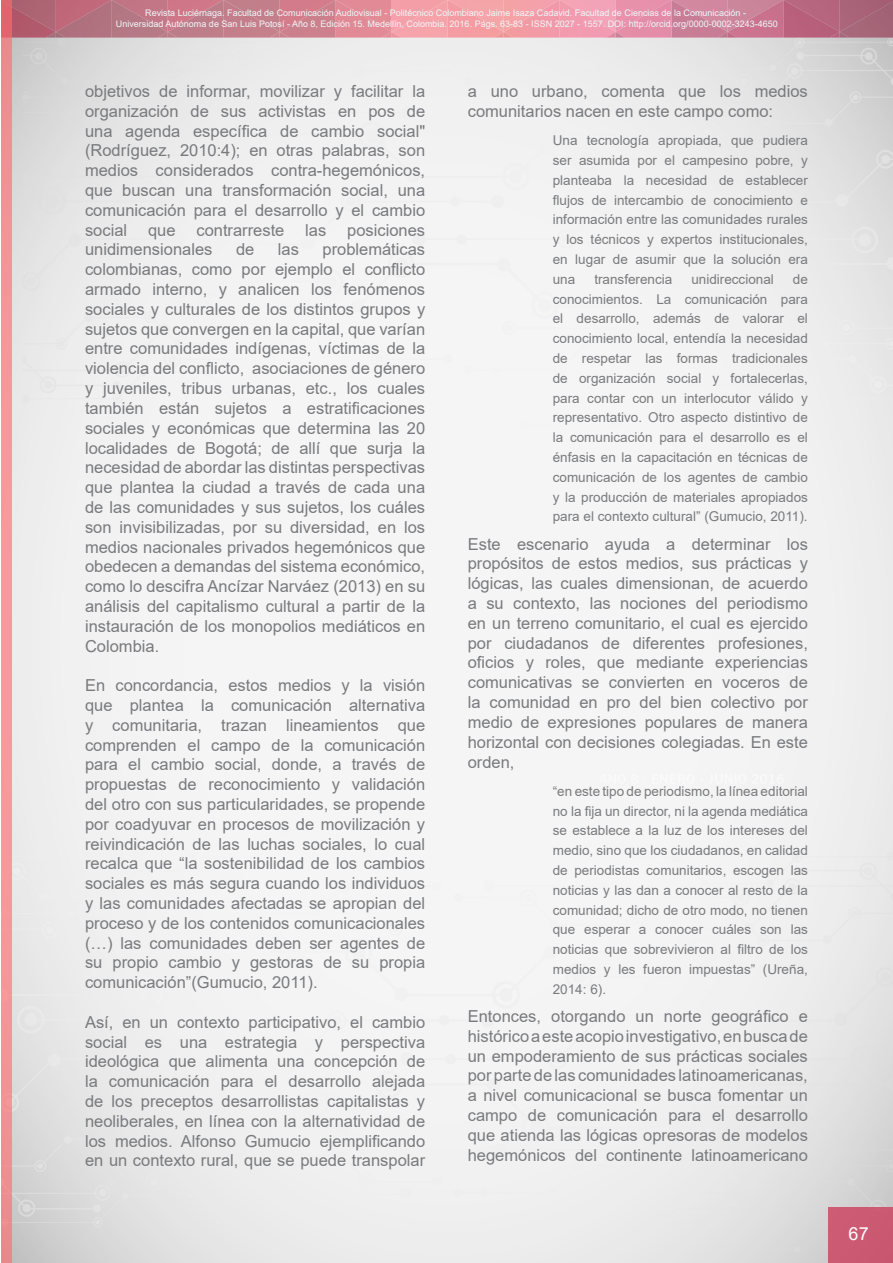
<style>
.page{position:relative;width:893px;height:1263px;background:#fff}
.page>*{position:absolute;margin:0;border:0;box-sizing:border-box;transform-origin:0 0}
.t1{font:18px "Arial";color:#fff}
.t2{font:16.5px/19.8px "Arial";color:#797a7d;text-align:justify}
.t3{font:13.5px/19.8px "Arial";color:#797a7d;text-align:justify}
.t4{font:9px/10.8px "Arial";color:#eff8fa;text-align:center}
</style>
<div class="page">
<div style="left:828px;top:1207px;width:65px;height:56px;background:#cb5972"></div>
<img style="left:12px;top:32px;width:881px;height:6px">
<img style="left:12px;top:0;width:881px;height:32px">
<svg style="left:46px;top:32px;width:20px;height:6px"></svg>
<svg style="left:158px;top:32px;width:20px;height:6px"></svg>
<svg style="left:382px;top:32px;width:20px;height:6px"></svg>
<svg style="left:606px;top:32px;width:20px;height:6px"></svg>
<svg style="left:830px;top:32px;width:19px;height:6px"></svg>
<svg style="left:270px;top:32px;width:20px;height:6px"></svg>
<svg style="left:494px;top:32px;width:20px;height:6px"></svg>
<svg style="left:718px;top:32px;width:20px;height:6px"></svg>
<svg style="left:1px;top:0;width:11px;height:1263px;background:#f19497"></svg>
<p class="t4" style="left:116px;top:8px;width:663px">Revista Luciérnaga. Facultad de Comunicación Audiovisual - Politécnico Colombiano Jaime Isaza Cadavid. Facultad de Ciencias de la Comunicación -<br>Universidad Autónoma de San Luis Potosí - Año 8, Edición 15. Medellín, Colombia. 2016. Págs. 63-83 - ISSN 2027 - 1557. DOI: http://orcid.org/0000-0002-3243-4650</p>
<p class="t2" style="left:85px;top:81px;width:342px">objetivos de informar, movilizar y facilitar la organización de sus activistas en pos de una agenda específica de cambio social" (Rodríguez, 2010:4); en otras palabras, son medios considerados contra-hegemónicos, que buscan una transformación social, una comunicación para el desarrollo y el cambio social</p>
<p class="t2" style="left:148px;top:220px;width:29px">que</p>
<p class="t2" style="left:196px;top:220px;width:90px">contrarreste</p>
<p class="t2" style="left:305px;top:220px;width:23px">las</p>
<p class="t2" style="left:347px;top:220px;width:79px">posiciones</p>
<p class="t2" style="left:85px;top:240px;width:129px">unidimensionales</p>
<p class="t2" style="left:236px;top:240px;width:20px">de</p>
<p class="t2" style="left:278px;top:240px;width:23px">las</p>
<p class="t2" style="left:85px;top:240px;width:342px;text-indent:237px">problemáticas colombianas, como por ejemplo el conflicto armado interno, y analicen los fenómenos sociales y culturales de los distintos grupos y sujetos que convergen en la capital, que varían entre comunidades indígenas, víctimas de la violencia del conflicto, asociaciones de género y juveniles, tribus urbanas, etc., los cuales también están sujetos a estratificaciones sociales y económicas que determina las 20 localidades de Bogotá; de allí que surja la necesidad de abordar las distintas perspectivas que plantea la ciudad a través de cada una de las comunidades y sus sujetos, los cuáles son invisibilizadas, por su diversidad, en los medios nacionales privados hegemónicos que obedecen a demandas del sistema económico, como lo descifra Ancízar Narváez (2013) en su análisis del capitalismo cultural a partir de la instauración de los monopolios mediáticos en Colombia.</p>
<p class="t2" style="left:85px;top:675px;width:342px">En concordancia, estos medios y la visión que plantea la comunicación alternativa y comunitaria, trazan lineamientos que comprenden el campo de la comunicación para el cambio social, donde, a través de propuestas de reconocimiento y validación del otro con sus particularidades, se propende por coadyuvar en procesos de movilización y reivindicación de las luchas sociales, lo cual recalca que “la sostenibilidad de los cambios sociales es más segura cuando los individuos y las comunidades afectadas se apropian del proceso y de los contenidos comunicacionales (…) las comunidades deben ser agentes de su propio cambio y gestoras de su propia comunicación”(Gumucio, 2011).</p>
<p class="t2" style="left:85px;top:1012px;width:342px">Así, en un contexto participativo, el cambio social es una estrategia y perspectiva ideológica que alimenta una concepción de la comunicación para el desarrollo alejada de los preceptos desarrollistas capitalistas y neoliberales, en línea con la alternatividad de los medios. Alfonso Gumucio ejemplificando en un contexto rural, que se puede transpolar</p>
<p class="t2" style="left:468px;top:81px;width:342px">a uno urbano, comenta que los medios comunitarios nacen en este campo como:</p>
<p class="t3" style="left:553px;top:130px;width:257px">Una tecnología apropiada, que pudiera ser asumida por el campesino pobre, y planteaba la necesidad de establecer flujos de intercambio de conocimiento e información entre las comunidades rurales y los técnicos y expertos institucionales, en lugar de asumir que la solución era una</p>
<p class="t3" style="left:594px;top:269px;width:80px">transferencia</p>
<p class="t3" style="left:691px;top:269px;width:84px">unidireccional</p>
<p class="t3" style="left:553px;top:269px;width:257px;text-indent:240px">de conocimientos. La comunicación para el desarrollo, además de valorar el conocimiento local, entendía la necesidad de respetar las formas tradicionales de organización social y fortalecerlas, para contar con un interlocutor válido y representativo. Otro aspecto distintivo de la comunicación para el desarrollo es el énfasis en la capacitación en técnicas de comunicación de los agentes de cambio y la producción de materiales apropiados para el contexto cultural” (Gumucio, 2011).</p>
<p class="t2" style="left:468px;top:534px;width:342px">Este escenario ayuda a determinar los propósitos de estos medios, sus prácticas y lógicas, las cuales dimensionan, de acuerdo a su contexto, las nociones del periodismo en un terreno comunitario, el cual es ejercido por ciudadanos de diferentes profesiones, oficios y roles, que mediante experiencias comunicativas se convierten en voceros de la comunidad en pro del bien colectivo por medio de expresiones populares de manera horizontal con decisiones colegiadas. En este orden,</p>
<p class="t3" style="left:553px;top:781px;width:257px">“en este tipo de periodismo, la línea editorial no la fija un director, ni la agenda mediática se establece a la luz de los intereses del medio, sino que los ciudadanos, en calidad de periodistas comunitarios, escogen las noticias y las dan a conocer al resto de la comunidad; dicho de otro modo, no tienen que esperar a conocer cuáles son las noticias que sobrevivieron al filtro de los medios y les fueron impuestas” (Ureña, 2014: 6).</p>
<p class="t2" style="left:468px;top:1006px;width:342px">Entonces, otorgando un norte geográfico e histórico a este acopio investigativo, en busca de un empoderamiento de sus prácticas sociales por parte de las comunidades latinoamericanas, a nivel comunicacional se busca fomentar un campo de comunicación para el desarrollo que atienda las lógicas opresoras de modelos hegemónicos del continente latinoamericano</p>
<p class="t1" style="left:849px;top:1221px;width:22px">67</p>
</div>
